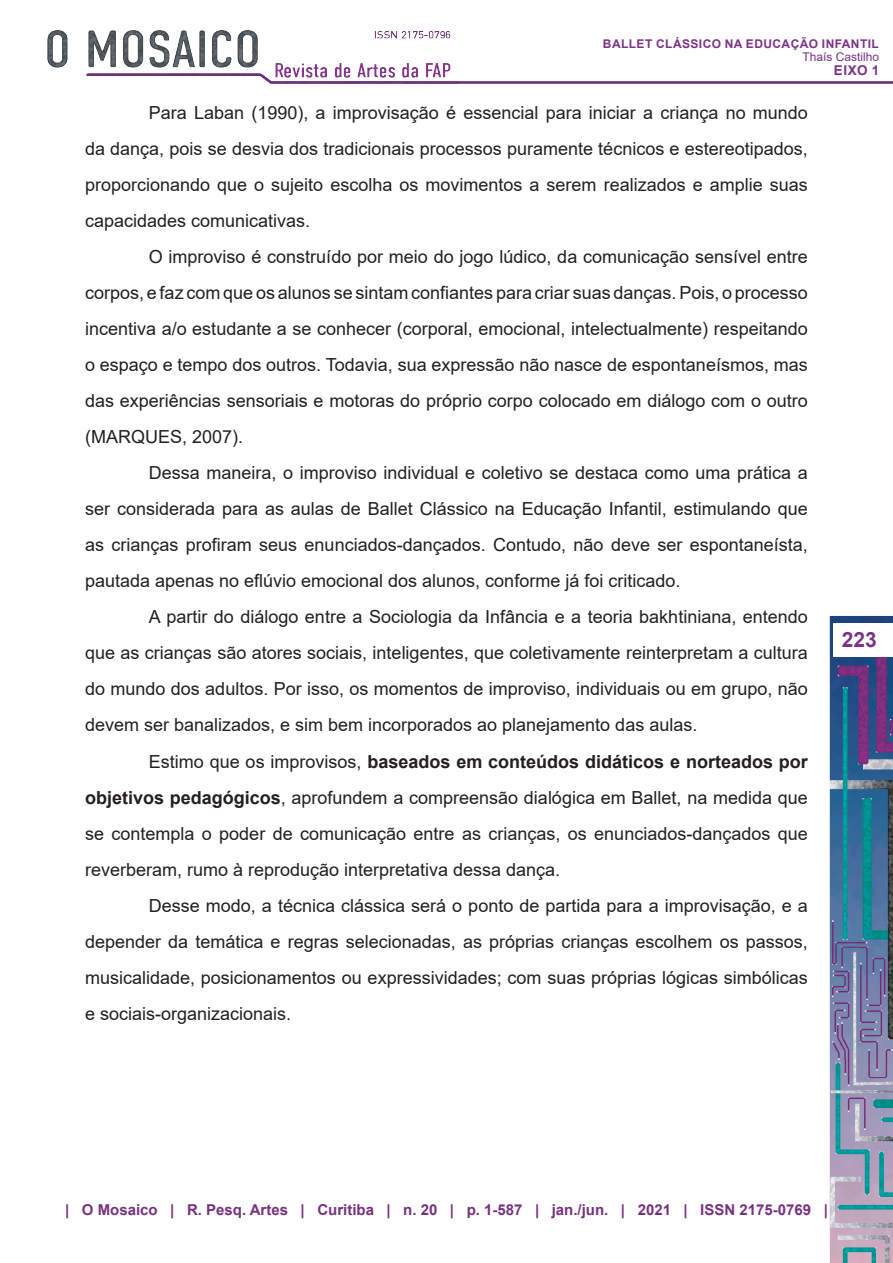
<style>
.page{position:relative;width:893px;height:1263px;background:#fff}
.page>*{position:absolute;margin:0;border:0;box-sizing:border-box;transform-origin:0 0}
.t1{font:700 21px "Arial";color:#7a3485}
.Corpo{font:18px/36px "Arial";color:#231f20;text-align:justify}
.t2{font:700 15px "Arial";color:#76327e}
.t3{font:700 13.5px "Arial";color:#7a3386}
.t4{font:700 12px "Arial";letter-spacing:.035em;color:#7a3386}
.t5{font:12px "Arial";color:#7a3386}
.s1{font-weight:700}
</style>
<div class="page">
<img style="left:47px;top:30px;width:846px;height:1233px">
<div style="left:833px;top:623px;width:60px;height:34px;background:#fff"></div>
<p class="t4" style="left:603px;top:35px;width:277px">BALLET CLÁSSICO NA EDUCAÇÃO INFANTIL</p>
<p class="t5" style="left:802px;top:49px;width:78px">Thaís Castilho</p>
<p class="t3" style="left:834px;top:60px;width:47px">Eixo 1</p>
<p class="Corpo" style="left:85px;top:95px;width:724px;text-indent:64px">Para Laban (1990), a improvisação é essencial para iniciar a criança no mundo da dança, pois se desvia dos tradicionais processos puramente técnicos e estereotipados, proporcionando que o sujeito escolha os movimentos a serem realizados e amplie suas capacidades comunicativas.</p>
<p class="Corpo" style="left:85px;top:239px;width:724px;text-indent:64px">O improviso é construído por meio do jogo lúdico, da comunicação sensível entre corpos, e faz com que os alunos se sintam confiantes para criar suas danças. Pois, o processo incentiva a/o estudante a se conhecer (corporal, emocional, intelectualmente) respeitando o espaço e tempo dos outros. Todavia, sua expressão não nasce de espontaneísmos, mas das experiências sensoriais e motoras do próprio corpo colocado em diálogo com o outro (MARQUES, 2007).</p>
<p class="Corpo" style="left:85px;top:455px;width:724px;text-indent:64px">Dessa maneira, o improviso individual e coletivo se destaca como uma prática a ser considerada para as aulas de Ballet Clássico na Educação Infantil, estimulando que as crianças profiram seus enunciados-dançados. Contudo, não deve ser espontaneísta, pautada apenas no eflúvio emocional dos alunos, conforme já foi criticado.</p>
<p class="Corpo" style="left:85px;top:599px;width:724px;text-indent:64px">A partir do diálogo entre a Sociologia da Infância e a teoria bakhtiniana, entendo que as crianças são atores sociais, inteligentes, que coletivamente reinterpretam a cultura do mundo dos adultos. Por isso, os momentos de improviso, individuais ou em grupo, não devem ser banalizados, e sim bem incorporados ao planejamento das aulas.</p>
<p class="Corpo" style="left:85px;top:743px;width:724px;text-indent:64px">Estimo que os improvisos, <span class="s1">baseados em conteúdos didáticos e norteados por objetivos pedagógicos</span>, aprofundem a compreensão dialógica em Ballet, na medida que se contempla o poder de comunicação entre as crianças, os enunciados-dançados que reverberam, rumo à reprodução interpretativa dessa dança.</p>
<p class="Corpo" style="left:85px;top:887px;width:724px;text-indent:64px">Desse modo, a técnica clássica será o ponto de partida para a improvisação, e a depender da temática e regras selecionadas, as próprias crianças escolhem os passos, musicalidade, posicionamentos ou expressividades; com suas próprias lógicas simbólicas e sociais-organizacionais.</p>
<p class="t1" style="left:842px;top:625px;width:37px">223</p>
<p class="t2" style="left:65px;top:1199px;width:764px">| O Mosaico | R. Pesq. Artes | Curitiba | n. 20 | p. 1-587 | jan./jun. | 2021 | ISSN 2175-0769 |</p>
</div>
